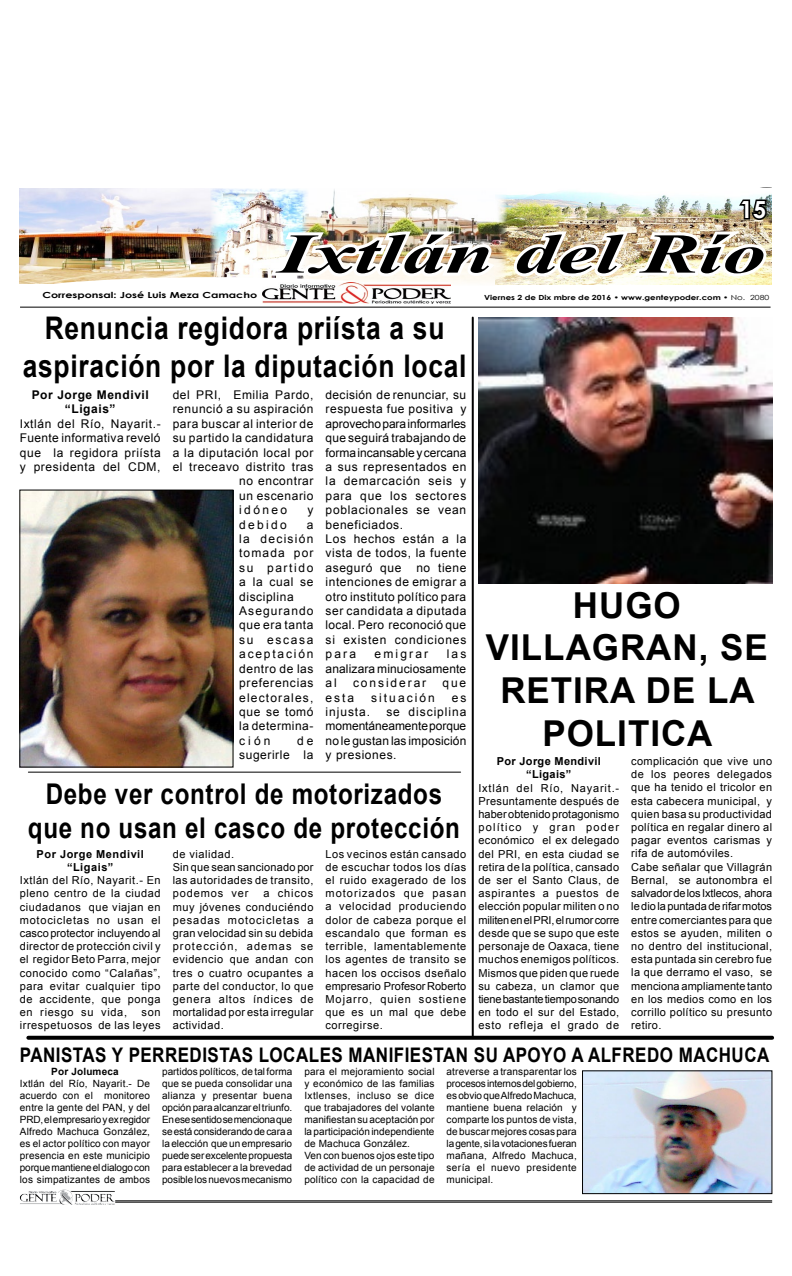
<style>
.page{position:relative;width:792px;height:1276px;background:#fff}
.page>*{position:absolute;margin:0;border:0;box-sizing:border-box;transform-origin:0 0}
.t1{font:italic 700 56.2px "Times New Roman";color:#000;scale:1.53 1}
.t2{font:700 35.7px/42.8px "Arial";letter-spacing:.03em;color:#000;text-align:center}
.t3{font:700 31.2px/37.4px "Arial";letter-spacing:.03em;color:#000;text-align:center;scale:.85 1}
.t4{font:700 28.6px/34.3px "Arial";letter-spacing:.03em;color:#000;text-align:center;scale:.85 1}
.t5{font:700 25.2px "Century Gothic";color:#fff;scale:1.14 1}
.t6{font:700 23.6px "Century Gothic";color:#fff}
.t7{font:700 20.1px "Arial";letter-spacing:.03em;color:#000;scale:.85 1}
.t8{font:12px/14.4px "Arial";letter-spacing:.05em;color:#000;text-align:justify}
.t9{font:12px/14.4px "Arial";letter-spacing:.09em;color:#000}
.t10{font:700 12px/14.4px "Arial";letter-spacing:.05em;color:#000;text-align:center}
.t11{font:12px "Arial";letter-spacing:.16em;color:#000}
.t12{font:12px "Arial";letter-spacing:.17em;color:#000}
.t13{font:12px "Arial";letter-spacing:.08em;color:#000}
.t14{font:12px "Arial";letter-spacing:.18em;color:#000}
.t15{font:11px/13.2px "Arial";letter-spacing:.03em;color:#000;text-align:justify}
.t16{font:700 11px/13.2px "Arial";letter-spacing:.04em;color:#000;text-align:center}
.t17{font:11px/13.2px "Arial";letter-spacing:.05em;color:#000;text-align:right}
.t18{font:10px/12px "Arial";letter-spacing:.02em;color:#000;text-align:justify}
.t19{font:700 10px "Arial";letter-spacing:.02em;color:#000}
.t20{font:700 8.4px "Century Gothic";color:#000;scale:1.33 1}
.t21{font:700 7px "Century Gothic";color:#000;scale:1.23 1}
.s1{font-weight:400}
</style>
<div class="page">
<hr style="left:115px;top:1200px;width:657px;height:1px;background:#000">
<hr style="left:115px;top:1201px;width:657px;height:1px;background:#000">
<img style="left:58px;top:1189px;width:14px;height:13px">
<img style="left:19px;top:187px;width:753px;height:135px">
<img style="left:478px;top:318px;width:294px;height:266px">
<hr style="left:472px;top:317px;width:2px;height:720px;background:#000">
<hr style="left:28px;top:771px;width:433px;height:1px;background:#000">
<svg style="left:28px;top:1035px;width:744px;height:4px;background:#303030"></svg>
<img style="left:21px;top:491px;width:211px;height:274px">
<div style="left:19px;top:489px;width:215px;height:278px;border:1px solid #000"></div>
<img style="left:584px;top:1072px;width:186px;height:120px">
<div style="left:582px;top:1070px;width:190px;height:124px;border:1px solid #000"></div>
<h3 class="t5" style="left:741px;top:188px;width:30px">15</h3>
<h3 class="t6" style="left:740px;top:191px;width:28px">15</h3>
<h1 class="t1" style="left:278px;top:215px;width:320px">Ixtlán del Río</h1>
<p class="t20" style="left:42px;top:289px;width:163px">Corresponsal: José Luis Meza Camacho</p>
<p class="t21" style="left:484px;top:293px;width:233px">Viernes 2 de Dix mbre de 2016 • www.genteypoder.com • <span class="s1">No. 2080</span></p>
<h3 class="t3" style="left:23px;top:310px;width:524px">Renuncia regidora priísta a su aspiración por la diputación local</h3>
<p class="t8" style="left:326px;top:387px;width:142px;text-align:left">decisión de renunciar, su respuesta fue positiva y aprovecho para informarles que seguirá trabajando de forma incansable y cercana a sus representados en la demarcación seis y para que los sectores poblacionales se vean beneficiados.<br>Los hechos están a la vista de todos, la fuente aseguró que</p>
<p class="t10" style="left:32px;top:388px;width:119px">Por Jorge Mendivil “Ligais”</p>
<p class="t8" style="left:20px;top:416px;width:142px">Ixtlán del Río, Nayarit.- Fuente informativa reveló que la regidora priísta y presidenta del CDM,</p>
<p class="t8" style="left:173px;top:387px;width:142px">del PRI, Emilia Pardo,</p>
<p class="t8" style="left:173px;top:402px;width:142px">renunció a su aspiración</p>
<p class="t8" style="left:173px;top:416px;width:142px">para buscar al interior de</p>
<p class="t8" style="left:173px;top:431px;width:142px">su partido la candidatura</p>
<p class="t8" style="left:173px;top:445px;width:142px">a la diputación local por</p>
<p class="t8" style="left:173px;top:459px;width:142px">el treceavo distrito tras</p>
<p class="t8" style="left:239px;top:474px;width:76px">no encontrar</p>
<p class="t8" style="left:239px;top:488px;width:76px">un escenario</p>
<p class="t8" style="left:239px;top:503px;width:50px">idóneo</p>
<p class="t8" style="left:308px;top:503px;width:7px">y</p>
<p class="t8" style="left:239px;top:517px;width:49px">debido</p>
<p class="t9" style="left:239px;top:517px;width:76px;text-indent:68px">a la decisión tomada por su partido a la cual se disciplina<br>Asegurando que era tanta su escasa aceptación dentro de las preferencias electorales, que se tomó la determina&shy;ción</p>
<p class="t8" style="left:326px;top:560px;width:142px;text-indent:91px">no tiene intenciones de emigrar a otro instituto político para ser candidata a diputada local. Pero reconoció que si existen condiciones para</p>
<h2 class="t2" style="left:486px;top:584px;width:283px">HUGO<br>VILLAGRAN, SE<br>RETIRA DE LA<br>POLITICA</h2>
<p class="t8" style="left:326px;top:647px;width:142px;text-indent:121px">las analizara minuciosamente al</p>
<p class="t14" style="left:375px;top:646px;width:55px">emigrar</p>
<p class="t11" style="left:353px;top:674px;width:75px">considerar</p>
<p class="t8" style="left:442px;top:675px;width:25px">que</p>
<p class="t8" style="left:326px;top:690px;width:30px">esta</p>
<p class="t12" style="left:371px;top:689px;width:65px">situación</p>
<p class="t8" style="left:452px;top:690px;width:16px">es</p>
<p class="t13" style="left:326px;top:703px;width:46px">injusta.</p>
<p class="t8" style="left:326px;top:704px;width:142px;text-indent:61px">se disciplina momentáneamente porque no le gustan las imposición y presiones.</p>
<p class="t8" style="left:239px;top:733px;width:76px;text-align:right">d e<br>sugerirle la</p>
<p class="t15" style="left:631px;top:754px;width:142px;text-align:left">complicación que vive uno de los peores delegados que ha tenido el tricolor en esta cabecera municipal, y quien basa su productividad política en regalar dinero al pagar eventos carismas y rifa de automóviles.<br>Cabe señalar que Villagrán<br>Bernal, se autonombra el salvador de los Ixtlecos, ahora le dio la puntada de rifar motos entre comerciantes para que estos se ayuden, militen o no dentro del institucional, esta puntada sin cerebro fue la que derramo el vaso, se menciona ampliamente tanto en los medios como en los corrillo político su presunto retiro.</p>
<p class="t16" style="left:497px;top:754px;width:106px">Por Jorge Mendivil “Ligais”</p>
<p class="t15" style="left:478px;top:781px;width:142px">Ixtlán del Río, Nayarit.- Presuntamente después de haber obtenido protagonismo político y gran poder económico el ex delegado del PRI, en esta ciudad se retira de la política, cansado de ser el Santo Claus, de aspirantes a puestos de elección popular militen o no militen en el PRI, el rumor corre desde que se supo que este personaje de Oaxaca, tiene muchos enemigos políticos.<br>Mismos que piden que ruede su cabeza, un clamor que tiene bastante tiempo sonando en todo el sur del Estado, esto refleja el grado de</p>
<h3 class="t4" style="left:28px;top:777px;width:510px">Debe ver control de motorizados que no usan el casco de protección</h3>
<p class="t15" style="left:326px;top:847px;width:142px">Los vecinos están cansado de escuchar todos los días el ruido exagerado de los motorizados que pasan a velocidad produciendo dolor de cabeza porque el escandalo que forman es terrible, lamentablemente los agentes de transito se hacen los occisos dseñalo empresario Profesor Roberto Mojarro, quien sostiene que es un mal que debe corregirse.</p>
<h3 class="t7" style="left:20px;top:1041px;width:883px">PANISTAS Y PERREDISTAS LOCALES MANIFIESTAN SU APOYO A ALFREDO MACHUCA</h3>
<p class="t19" style="left:51px;top:1064px;width:69px">Por Jolumeca</p>
<p class="t18" style="left:20px;top:1077px;width:132px">Ixtlán del Río, Nayarit.- De acuerdo con el monitoreo entre la gente del PAN, y del PRD, el empresario y ex regidor Alfredo Machuca González, es el actor político con mayor presencia en este municipio porque mantiene el dialogo con los simpatizantes de ambos</p>
<p class="t15" style="left:173px;top:847px;width:142px;text-align:left">de vialidad.<br>Sin que sean sancionado por las autoridades de transito, podemos ver</p>
<p class="t16" style="left:37px;top:847px;width:109px">Por Jorge Mendivil “Ligais”</p>
<p class="t15" style="left:20px;top:873px;width:142px">Ixtlán del Río, Nayarit.- En pleno centro de la ciudad ciudadanos que viajan en motocicletas no usan el casco protector incluyendo al director de protección civil y el regidor Beto Parra, mejor conocido como “Calañas”, para evitar cualquier tipo de accidente, que ponga en riesgo su vida,</p>
<p class="t15" style="left:173px;top:887px;width:142px;text-indent:91px">a chicos muy jóvenes conduciéndo pesadas motocicletas a gran velocidad sin su debida protección, ademas se evidencio que andan con tres o cuatro ocupantes a parte del conductor, lo que genera altos índices de mortalidad por esta irregular actividad.</p>
<p class="t17" style="left:20px;top:1005px;width:142px">son<br>irrespetuosos de las leyes</p>
<p class="t18" style="left:162px;top:1065px;width:132px">partidos políticos, de tal forma que se pueda consolidar una alianza y presentar buena opción para alcanzar el triunfo.<br>En ese sentido se menciona que se está considerando de cara a la elección que un empresario puede ser excelente propuesta para establecer a la brevedad posible los nuevos mecanismo</p>
<p class="t18" style="left:304px;top:1065px;width:132px;text-align:left">para el mejoramiento social y económico de las familias<br>Ixtlenses, incluso se dice que trabajadores del volante manifiestan su aceptación por la participación independiente de Machuca González.<br>Ven con buenos ojos este tipo de actividad de un personaje político con la capacidad de</p>
<p class="t18" style="left:447px;top:1065px;width:132px">atreverse a transparentar los procesos internos del gobierno, es obvio que Alfredo Machuca, mantiene buena relación y comparte los puntos de vista, de buscar mejores cosas para la gente, si la votaciones fueran mañana, Alfredo Machuca, sería el nuevo presidente municipal.</p>
</div>
